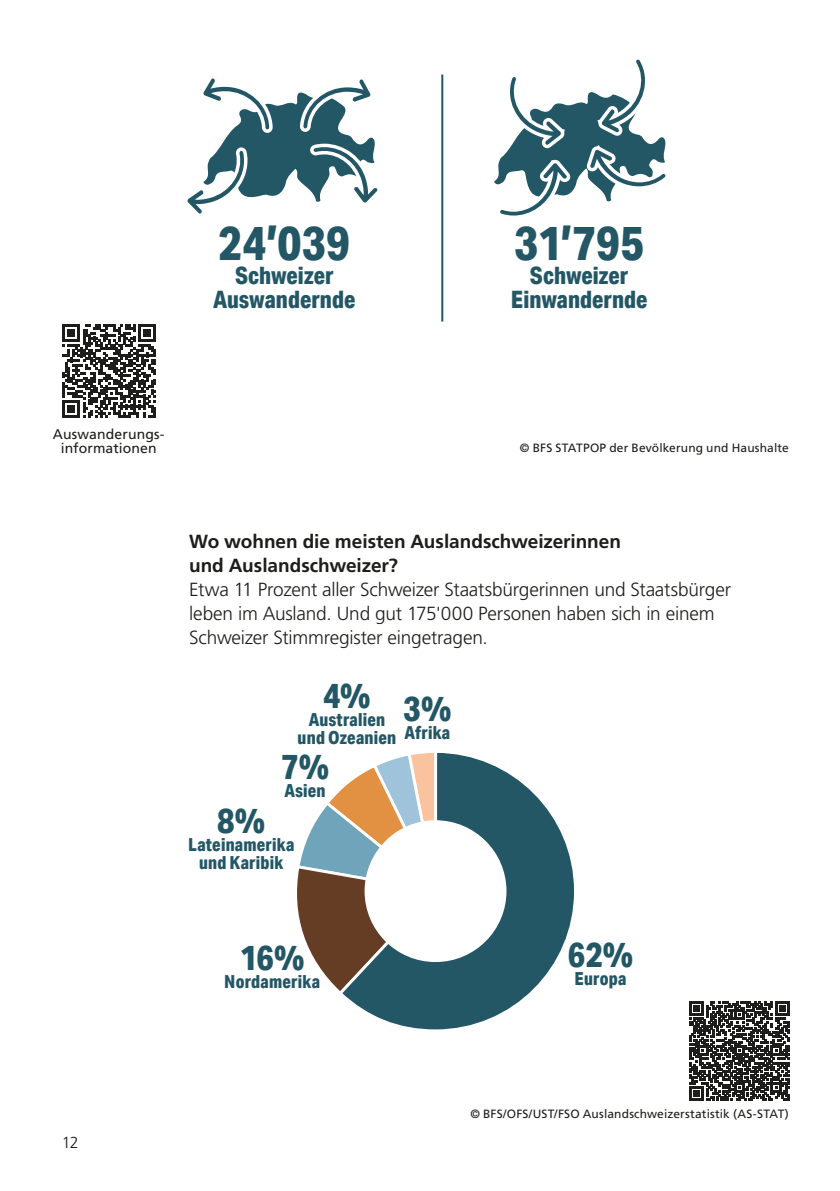
<style>
.page{position:relative;width:840px;height:1191px;background:#fff}
.page>*{position:absolute;margin:0;border:0;box-sizing:border-box;transform-origin:0 0}
.t1{font:800 48px "Aktiv Grotesk Cd";color:#245766}
.t2{font:800 35px "Aktiv Grotesk Cd";color:#245766}
.t3{font:800 24px/24px "Aktiv Grotesk Cd";letter-spacing:.005em;color:#245766;text-align:center}
.t4{font:300 19px/24px "Frutiger LT Pro";letter-spacing:-.01em;color:#1d1d1b}
.t5{font:700 19px/24px "Frutiger LT Pro";letter-spacing:-.005em;color:#1d1d1b}
.t6{font:800 18px/18px "Aktiv Grotesk Cd";letter-spacing:.015em;color:#245766;text-align:center}
.t7{font:300 16px "Frutiger LT Pro";color:#1d1d1b}
.t8{font:14px/14px "Frutiger LT Pro";letter-spacing:.005em;color:#1d1d1b;text-align:center}
.t9{font:12px "Frutiger LT Pro";letter-spacing:.015em;color:#1d1d1b}
</style>
<div class="page">
<svg style="left:297px;top:795px;width:39px;height:192px"></svg>
<svg style="left:336px;top:752px;width:238px;height:278px"></svg>
<div style="left:366px;top:821px;width:138px;height:139px;background:#fff;border-radius:50%"></div>
<div style="left:364px;top:820px;width:142px;height:142px;border:3px solid #fff;border-radius:50%"></div>
<svg style="left:187px;top:78px;width:191px;height:136px"></svg>
<svg style="left:494px;top:59px;width:172px;height:157px"></svg>
<hr style="left:441px;top:74px;width:2px;height:247px;background:#245766">
<svg style="left:63px;top:324px;width:93px;height:93px"></svg>
<svg style="left:689px;top:1001px;width:99px;height:99px"></svg>
<h1 class="t1" style="left:218px;top:212px;width:133px">24’039</h1>
<p class="t3" style="left:213px;top:263px;width:144px">Schweizer<br>Auswandernde</p>
<h1 class="t1" style="left:514px;top:212px;width:131px">31’795</h1>
<p class="t3" style="left:510px;top:263px;width:138px">Schweizer<br>Einwandernde</p>
<p class="t8" style="left:53px;top:427px;width:113px">Auswanderungs&shy;informationen</p>
<p class="t9" style="left:519px;top:441px;width:270px">© BFS STATPOP der Bevölkerung und Haushalte</p>
<p class="t5" style="left:189px;top:530px;width:433px">Wo wohnen die meisten Auslandschweizerinnen und Auslandschweizer?</p>
<p class="t4" style="left:189px;top:578px;width:543px">Etwa 11 Prozent aller Schweizer Staatsbürgerinnen und Staatsbürger leben im Ausland. Und gut 175'000 Personen haben sich in einem<br>Schweizer Stimmregister eingetragen.</p>
<h2 class="t2" style="left:323px;top:674px;width:49px">4%</h2>
<p class="t6" style="left:297px;top:710px;width:100px">Australien und Ozeanien</p>
<h2 class="t2" style="left:281px;top:744px;width:49px">7%</h2>
<p class="t6" style="left:284px;top:781px;width:43px">Asien</p>
<h2 class="t2" style="left:217px;top:798px;width:49px">8%</h2>
<p class="t6" style="left:188px;top:835px;width:108px">Lateinamerika und Karibik</p>
<h2 class="t2" style="left:403px;top:687px;width:49px">3%</h2>
<p class="t6" style="left:404px;top:723px;width:47px">Afrika</p>
<h2 class="t2" style="left:239px;top:935px;width:66px">16%</h2>
<p class="t6" style="left:224px;top:972px;width:97px">Nordamerika</p>
<h2 class="t2" style="left:567px;top:932px;width:67px">62%</h2>
<p class="t6" style="left:574px;top:969px;width:53px">Europa</p>
<p class="t7" style="left:62px;top:1133px;width:18px">12</p>
<p class="t9" style="left:470px;top:1107px;width:320px">© BFS/OFS/UST/FSO Auslandschweizerstatistik (AS-STAT)</p>
</div>
